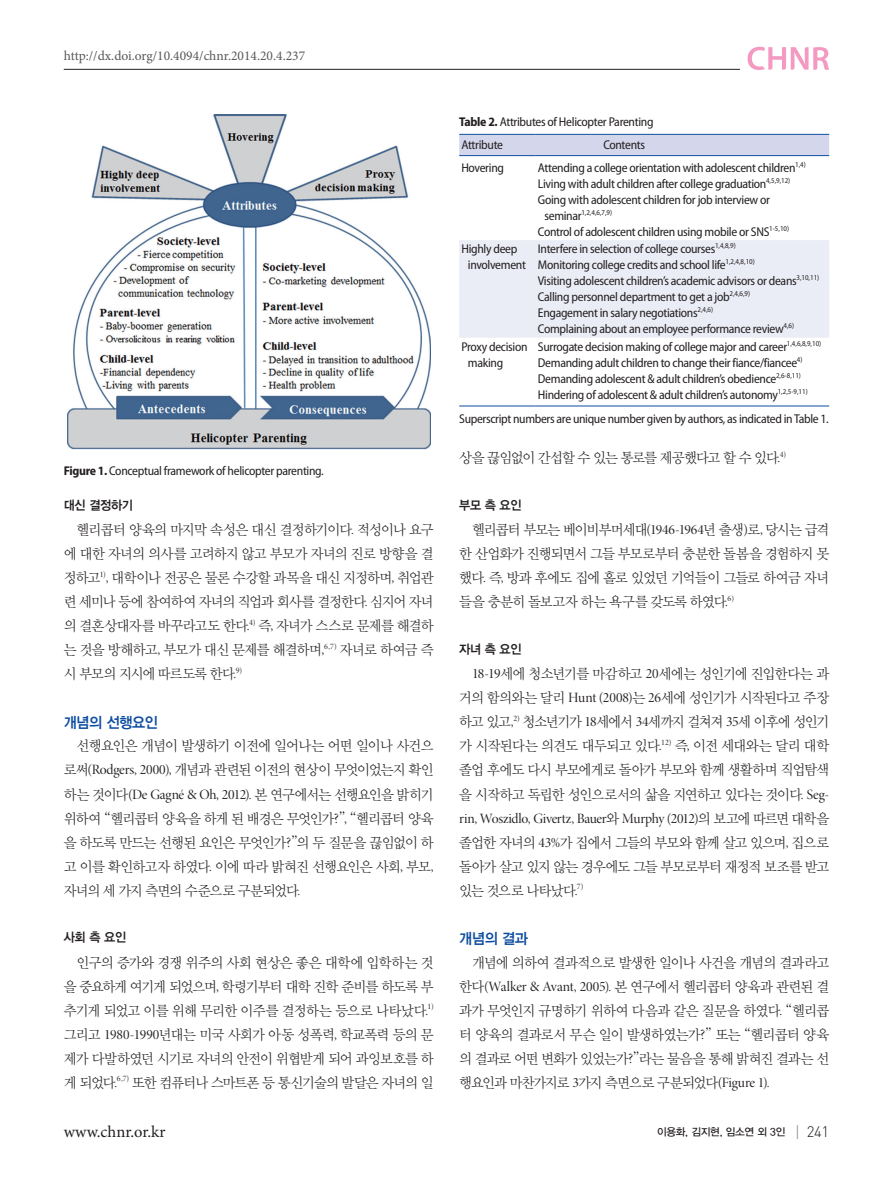
<style>
.page{position:relative;width:893px;height:1191px;background:#fff}
.page>*{position:absolute;margin:0;border:0;box-sizing:border-box;transform-origin:0 0}
.t1{font:16.5px "Minion Pro";color:#231f20}
.소제목2{font:15px "YDVYGO14";letter-spacing:-.025em;color:#0d4da1;scale:.95 1}
.본문{font:14.25px/24px "YDVY Mj O12";letter-spacing:-.06em;color:#231f20;text-align:justify;scale:.96 1}
.t2{font:13.5px "Minion Pro";color:#57585a}
.표본문{font:semi-condensed 12.75px "Myriad Pro";letter-spacing:-.025em;color:#231f20}
.표그림제목{font:semi-condensed 12.75px "Myriad Pro";letter-spacing:-.025em;color:#231f20}
.소제목3{font:12.75px "YDVYGO14";letter-spacing:-.025em;color:#231f20;scale:.95 1}
.t3{font:10.5px "YDVYGO13";letter-spacing:-.025em;color:#231f20}
.표본문-2{font:semi-condensed 7.5px "Myriad Pro";color:#231f20}
.s1{font-weight:700}
.s2{font-family:"Minion Pro Disp"}
.s3{font-family:"Batang"}
.s4{font-size:12.75px}
.s5{font-family:"Dinlig";font-size:16.5px;color:#808285}
.s6{font-family:"Dinlig";font-size:15px}
</style>
<div class="page">
<hr style="left:64px;top:69px;width:676px;height:1px;background:#231f20">
<svg style="left:747px;top:47px;width:82px;height:23px"></svg>
<div style="left:459px;top:135px;width:370px;height:20px;background:#d4d6eb"></div>
<div style="left:459px;top:240px;width:370px;height:98px;background:#eaecf6"></div>
<hr style="left:459px;top:134px;width:77px;height:1px;background:#0d4da1">
<hr style="left:536px;top:134px;width:293px;height:1px;background:#0d4da1">
<hr style="left:459px;top:155px;width:77px;height:1px;background:#0d4da1">
<hr style="left:536px;top:155px;width:293px;height:1px;background:#0d4da1">
<hr style="left:459px;top:405px;width:77px;height:1px;background:#0d4da1">
<hr style="left:536px;top:405px;width:293px;height:1px;background:#0d4da1">
<img style="left:67px;top:115px;width:363px;height:334px">
<p class="t2" style="left:64px;top:47px;width:243px">http://dx.doi.org/10.4094/chnr.2014.20.4.237</p>
<p class="표그림제목" style="left:64px;top:463px;width:262px"><span class="s1">Figure 1.</span> Conceptual framework of helicopter parenting.</p>
<p class="소제목3" style="left:64px;top:497px;width:74px">대신 결정하기</p>
<p class="본문" style="left:64px;top:517px;width:387px;text-indent:13px">헬리콥터 양육의 마지막 속성은 대신 결정하기이다<span class="s2">.</span> 적성이나 요구 에 대한 자녀의 의사를 고려하지 않고 부모가 자녀의 진로 방향을 결 정하고<sup>1)</sup><span class="s2">,</span> 대학이나 전공은 물론 수강할 과목을 대신 지정하며<span class="s2">,</span> 취업관 련 세미나 등에 참여하여 자녀의 직업과 회사를 결정한다<span class="s2">.</span> 심지어 자녀 의 결혼상대자를 바꾸라고도 한다<span class="s2">.</span><sup>4)</sup> 즉<span class="s2">,</span> 자녀가 스스로 문제를 해결하 는 것을 방해하고<span class="s2">,</span> 부모가 대신 문제를 해결하며<span class="s2">,</span><sup>6,7)</sup> 자녀로 하여금 즉 시 부모의 지시에 따르도록 한다<span class="s2">.</span><sup>9)</sup></p>
<p class="소제목2" style="left:64px;top:712px;width:101px">개념의 선행요인</p>
<p class="본문" style="left:64px;top:733px;width:387px;text-indent:13px">선행요인은 개념이 발생하기 이전에 일어나는 어떤 일이나 사건으 로써<span class="s2">(Rodgers, 2000),</span> 개념과 관련된 이전의 현상이 무엇이었는지 확인 하는 것이다<span class="s2">(De Gagné &amp; Oh, 2012).</span> 본 연구에서는 선행요인을 밝히기 위하여 <span class="s3">“</span>헬리콥터 양육을 하게 된 배경은 무엇인가<span class="s2">?</span><span class="s3">”</span><span class="s2">,</span> <span class="s3">“</span>헬리콥터 양육 을 하도록 만드는 선행된 요인은 무엇인가<span class="s2">?</span><span class="s3">”</span>의 두 질문을 끊임없이 하 고 이를 확인하고자 하였다<span class="s2">.</span> 이에 따라 밝혀진 선행요인은 사회<span class="s2">,</span> 부모<span class="s2">, </span>자녀의 세 가지 측면의 수준으로 구분되었다<span class="s2">.</span></p>
<p class="소제목3" style="left:64px;top:929px;width:67px">사회 측 요인</p>
<p class="본문" style="left:64px;top:949px;width:387px;text-indent:13px">인구의 증가와 경쟁 위주의 사회 현상은 좋은 대학에 입학하는 것 을 중요하게 여기게 되었으며<span class="s2">,</span> 학령기부터 대학 진학 준비를 하도록 부 추기게 되었고 이를 위해 무리한 이주를 결정하는 등으로 나타났다<span class="s2">.</span><sup>1) </sup>그리고 <span class="s2">1980-1990</span>년대는 미국 사회가 아동 성폭력<span class="s2">,</span> 학교폭력 등의 문 제가 다발하였던 시기로 자녀의 안전이 위협받게 되어 과잉보호를 하 게 되었다<span class="s2">.</span><sup>6,7)</sup> 또한 컴퓨터나 스마트폰 등 통신기술의 발달은 자녀의 일</p>
<p class="표그림제목" style="left:459px;top:114px;width:196px"><span class="s1">Table 2.</span> Attributes of Helicopter Parenting</p>
<p class="표본문" style="left:461px;top:138px;width:43px">Attribute</p>
<p class="표본문" style="left:603px;top:138px;width:43px">Contents</p>
<p class="표본문" style="left:461px;top:161px;width:44px">Hovering</p>
<p class="표본문" style="left:538px;top:161px;width:269px">Attending a college orientation with adolescent children<sup>1,4)</sup></p>
<p class="표본문" style="left:538px;top:176px;width:254px">Living with adult children after college graduation<sup>4,5,9,12)</sup></p>
<p class="표본문" style="left:538px;top:192px;width:234px">Going with adolescent children for job interview or</p>
<p class="표본문-2" style="left:544px;top:208px;width:69px"><span class="s4">seminar</span>1,2,4,6,7,9)</p>
<p class="표본문" style="left:538px;top:224px;width:253px">Control of adolescent children using mobile or SNS<sup>1-5,10)</sup></p>
<p class="표본문" style="left:461px;top:242px;width:58px">Highly deep</p>
<p class="표본문" style="left:468px;top:258px;width:60px">involvement</p>
<p class="표본문" style="left:538px;top:242px;width:199px">Interfere in selection of college courses<sup>1,4,8,9)</sup></p>
<p class="표본문" style="left:538px;top:258px;width:218px">Monitoring college credits and school life<sup>1,2,4,8,10)</sup></p>
<p class="표본문" style="left:538px;top:274px;width:283px">Visiting adolescent children’s academic advisors or deans<sup>3,10,11)</sup></p>
<p class="표본문" style="left:538px;top:290px;width:214px">Calling personnel department to get a job<sup>2,4,6,9)</sup></p>
<p class="표본문" style="left:538px;top:306px;width:177px">Engagement in salary negotiations<sup>2,4,6)</sup></p>
<p class="표본문" style="left:538px;top:322px;width:258px">Complaining about an employee performance review<sup>4,6)</sup></p>
<p class="표본문" style="left:538px;top:340px;width:285px">Surrogate decision making of college major and career<sup>1,4,6,8,9,10)</sup></p>
<p class="표본문" style="left:538px;top:356px;width:266px">Demanding adult children to change their fiance/fiancee<sup>4)</sup></p>
<p class="표본문" style="left:538px;top:372px;width:265px">Demanding adolescent &amp; adult children’s obedience<sup>2,6-8,11)</sup></p>
<p class="표본문" style="left:538px;top:387px;width:271px">Hindering of adolescent &amp; adult children’s autonomy<sup>1,2,5-9,11)</sup></p>
<p class="표본문" style="left:459px;top:412px;width:371px">Superscript numbers are unique number given by authors, as indicated in Table 1.</p>
<p class="표본문" style="left:461px;top:340px;width:68px">Proxy decision</p>
<p class="표본문" style="left:468px;top:356px;width:37px">making</p>
<p class="본문" style="left:459px;top:445px;width:342px">상을 끊임없이 간섭할 수 있는 통로를 제공했다고 할 수 있다<span class="s2">.</span><sup>4)</sup></p>
<p class="소제목3" style="left:459px;top:497px;width:67px">부모 측 요인</p>
<p class="본문" style="left:459px;top:517px;width:387px;text-indent:13px">헬리콥터 부모는 베이비부머세대<span class="s2">(1946-1964</span>년 출생<span class="s2">)</span>로<span class="s2">,</span> 당시는 급격 한 산업화가 진행되면서 그들 부모로부터 충분한 돌봄을 경험하지 못 했다<span class="s2">.</span> 즉<span class="s2">,</span> 방과 후에도 집에 홀로 있었던 기억들이 그들로 하여금 자녀 들을 충분히 돌보고자 하는 욕구를 갖도록 하였다<span class="s2">.</span><sup>6)</sup></p>
<p class="소제목3" style="left:459px;top:641px;width:67px">자녀 측 요인</p>
<p class="본문" style="left:459px;top:661px;width:387px;text-indent:13px"><span class="s2">18-19</span>세에 청소년기를 마감하고 <span class="s2">20</span>세에는 성인기에 진입한다는 과 거의 함의와는 달리 <span class="s2">Hunt (2008)</span>는 <span class="s2">26</span>세에 성인기가 시작된다고 주장 하고 있고<span class="s2">,</span><sup>2)</sup> 청소년기가 <span class="s2">18</span>세에서 <span class="s2">34</span>세까지 걸쳐져 <span class="s2">35</span>세 이후에 성인기 가 시작된다는 의견도 대두되고 있다<span class="s2">.</span><sup>12)</sup> 즉<span class="s2">,</span> 이전 세대와는 달리 대학 졸업 후에도 다시 부모에게로 돌아가 부모와 함께 생활하며 직업탐색 을 시작하고 독립한 성인으로서의 삶을 지연하고 있다는 것이다<span class="s2">. Seg&shy;rin, Woszidlo, Givertz, Bauer</span>와 <span class="s2">Murphy (2012)</span>의 보고에 따르면 대학을 졸업한 자녀의 <span class="s2">43%</span>가 집에서 그들의 부모와 함께 살고 있으며<span class="s2">,</span> 집으로 돌아가 살고 있지 않는 경우에도 그들 부모로부터 재정적 보조를 받고 있는 것으로 나타났다<span class="s2">.</span><sup>7)</sup></p>
<p class="소제목2" style="left:459px;top:928px;width:74px">개념의 결과</p>
<p class="본문" style="left:459px;top:949px;width:387px;text-indent:13px">개념에 의하여 결과적으로 발생한 일이나 사건을 개념의 결과라고 한다<span class="s2">(Walker &amp; Avant, 2005).</span> 본 연구에서 헬리콥터 양육과 관련된 결 과가 무엇인지 규명하기 위하여 다음과 같은 질문을 하였다<span class="s2">.</span> <span class="s3">“</span>헬리콥 터 양육의 결과로서 무슨 일이 발생하였는가<span class="s2">?</span><span class="s3">”</span> 또는 <span class="s3">“</span>헬리콥터 양육 의 결과로 어떤 변화가 있었는가<span class="s2">?</span><span class="s3">”</span>라는 물음을 통해 밝혀진 결과는 선 행요인과 마찬가지로 <span class="s2">3</span>가지 측면으로 구분되었다<span class="s2">(Figure 1).</span></p>
<p class="t1" style="left:64px;top:1120px;width:103px">www.chnr.or.kr</p>
<p class="t3" style="left:657px;top:1124px;width:174px">이용화, 김지현, 임소연 외 3인 <span class="s5">|</span> <span class="s6">241</span></p>
</div>
